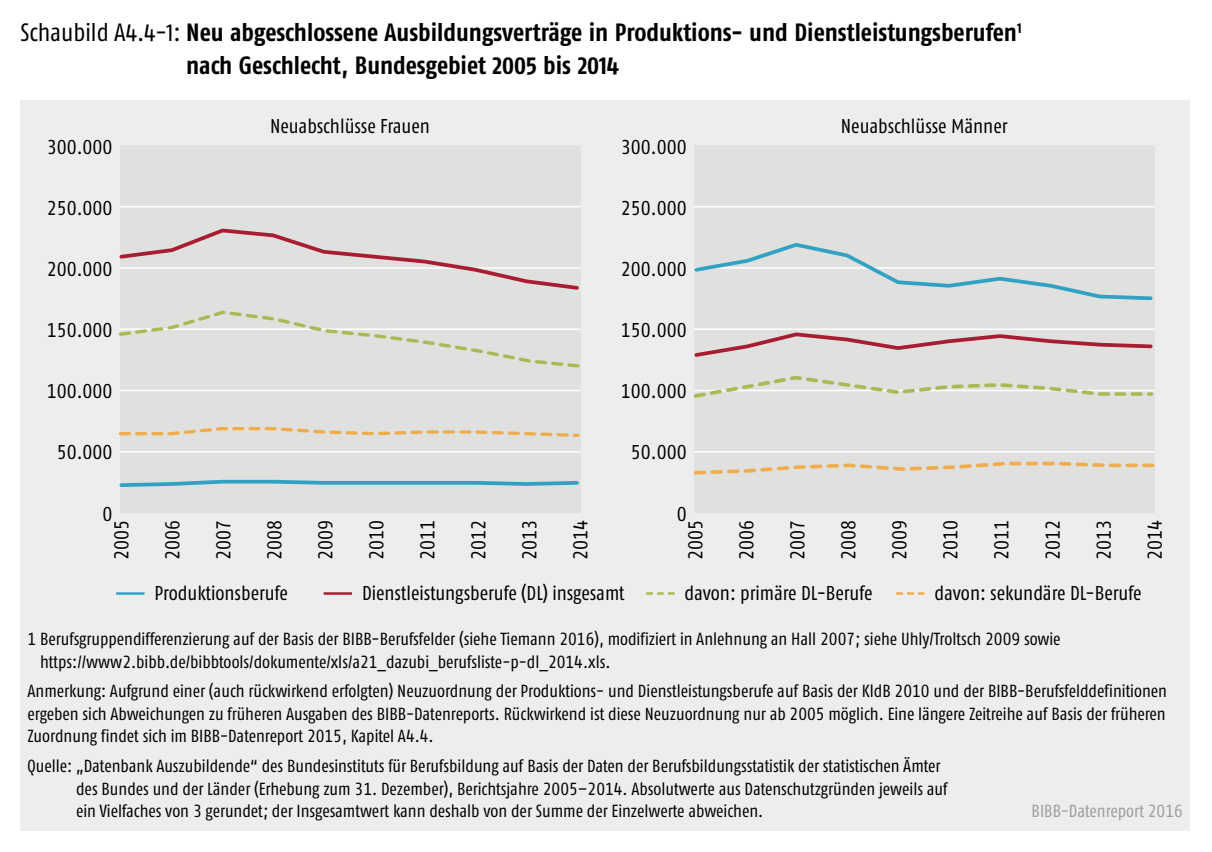
<style>
.page{position:relative;width:1212px;height:852px;background:#fff}
.page>*{position:absolute;margin:0;border:0;box-sizing:border-box;transform-origin:0 0}
.Grafiküberschrift{font:700 condensed 25px/32.5px "Fago Pro";color:#000}
.Tabelle_7pt{font:condensed 20px "Fago Pro";color:#000}
.Quelle_Grafik{font:condensed 17.5px/22.5px "Fago Pro";color:#000}
.Quelle_tabellen{font:condensed 17.5px "Fago Pro";color:#9d9d9c}
.s1{font-weight:400}
</style>
<div class="page">
<div style="left:20px;top:100px;width:1170px;height:730px;background:#ededed"></div>
<div style="left:120px;top:145px;width:460px;height:368px;background:#e0e0df"></div>
<hr style="left:120px;top:206px;width:460px;height:1px;background:#fff">
<hr style="left:120px;top:390px;width:460px;height:1px;background:#fff">
<hr style="left:120px;top:451px;width:460px;height:1px;background:#fff">
<div style="left:694px;top:145px;width:460px;height:368px;background:#e0e0df"></div>
<hr style="left:694px;top:206px;width:460px;height:1px;background:#fff">
<hr style="left:694px;top:328px;width:460px;height:2px;background:#fff">
<hr style="left:694px;top:390px;width:460px;height:1px;background:#fff">
<hr style="left:694px;top:451px;width:460px;height:1px;background:#fff">
<hr style="left:116px;top:592px;width:28px;height:2px;background:#32a2c4">
<hr style="left:324px;top:592px;width:28px;height:2px;background:#a81d30">
<svg style="left:646px;top:592px;width:28px;height:2px"></svg>
<svg style="left:896px;top:592px;width:28px;height:2px"></svg>
<svg style="left:119px;top:227px;width:462px;height:65px"></svg>
<svg style="left:119px;top:310px;width:461px;height:57px"></svg>
<svg style="left:119px;top:427px;width:460px;height:10px"></svg>
<svg style="left:119px;top:478px;width:462px;height:11px"></svg>
<svg style="left:694px;top:332px;width:459px;height:25px"></svg>
<svg style="left:694px;top:376px;width:459px;height:22px"></svg>
<svg style="left:694px;top:461px;width:460px;height:13px"></svg>
<svg style="left:694px;top:243px;width:460px;height:58px"></svg>
<p class="Grafiküberschrift" style="left:186px;top:16px;width:837px;text-indent:-166px"><span class="s1">Schaubild A4.4-1:</span> Neu abgeschlossene Ausbildungsverträge in Produktions- und Dienstleistungsberufen<sup>1 </sup>nach Geschlecht, Bundesgebiet 2005 bis 2014</p>
<p class="Tabelle_7pt" style="left:270px;top:114px;width:162px">Neuabschlüsse Frauen</p>
<p class="Tabelle_7pt" style="left:841px;top:114px;width:168px">Neuabschlüsse Männer</p>
<p class="Tabelle_7pt" style="left:47px;top:135px;width:67px">300.000</p>
<p class="Tabelle_7pt" style="left:621px;top:135px;width:67px">300.000</p>
<p class="Tabelle_7pt" style="left:47px;top:196px;width:67px">250.000</p>
<p class="Tabelle_7pt" style="left:621px;top:196px;width:67px">250.000</p>
<p class="Tabelle_7pt" style="left:47px;top:257px;width:67px">200.000</p>
<p class="Tabelle_7pt" style="left:621px;top:257px;width:67px">200.000</p>
<p class="Tabelle_7pt" style="left:47px;top:318px;width:67px">150.000</p>
<p class="Tabelle_7pt" style="left:621px;top:318px;width:67px">150.000</p>
<p class="Tabelle_7pt" style="left:47px;top:379px;width:67px">100.000</p>
<p class="Tabelle_7pt" style="left:621px;top:379px;width:67px">100.000</p>
<p class="Tabelle_7pt" style="left:57px;top:440px;width:57px">50.000</p>
<p class="Tabelle_7pt" style="left:631px;top:440px;width:57px">50.000</p>
<p class="Tabelle_7pt" style="left:103px;top:501px;width:11px">0</p>
<p class="Tabelle_7pt" style="left:677px;top:501px;width:11px">0</p>
<p class="Tabelle_7pt" style="left:109px;top:560px;width:41px;rotate:-90deg">2005</p>
<p class="Tabelle_7pt" style="left:160px;top:560px;width:41px;rotate:-90deg">2006</p>
<p class="Tabelle_7pt" style="left:211px;top:560px;width:41px;rotate:-90deg">2007</p>
<p class="Tabelle_7pt" style="left:262px;top:560px;width:41px;rotate:-90deg">2008</p>
<p class="Tabelle_7pt" style="left:313px;top:560px;width:41px;rotate:-90deg">2009</p>
<p class="Tabelle_7pt" style="left:364px;top:560px;width:41px;rotate:-90deg">2010</p>
<p class="Tabelle_7pt" style="left:415px;top:560px;width:41px;rotate:-90deg">2011</p>
<p class="Tabelle_7pt" style="left:466px;top:560px;width:41px;rotate:-90deg">2012</p>
<p class="Tabelle_7pt" style="left:518px;top:560px;width:41px;rotate:-90deg">2013</p>
<p class="Tabelle_7pt" style="left:569px;top:560px;width:42px;rotate:-90deg">2014</p>
<p class="Tabelle_7pt" style="left:683px;top:560px;width:42px;rotate:-90deg">2005</p>
<p class="Tabelle_7pt" style="left:734px;top:560px;width:42px;rotate:-90deg">2006</p>
<p class="Tabelle_7pt" style="left:785px;top:560px;width:42px;rotate:-90deg">2007</p>
<p class="Tabelle_7pt" style="left:836px;top:560px;width:42px;rotate:-90deg">2008</p>
<p class="Tabelle_7pt" style="left:887px;top:560px;width:41px;rotate:-90deg">2009</p>
<p class="Tabelle_7pt" style="left:938px;top:560px;width:41px;rotate:-90deg">2010</p>
<p class="Tabelle_7pt" style="left:989px;top:560px;width:41px;rotate:-90deg">2011</p>
<p class="Tabelle_7pt" style="left:1041px;top:560px;width:41px;rotate:-90deg">2012</p>
<p class="Tabelle_7pt" style="left:1092px;top:560px;width:41px;rotate:-90deg">2013</p>
<p class="Tabelle_7pt" style="left:1143px;top:560px;width:41px;rotate:-90deg">2014</p>
<p class="Tabelle_7pt" style="left:154px;top:580px;width:135px">Produktionsberufe</p>
<p class="Tabelle_7pt" style="left:362px;top:580px;width:264px">Dienstleistungsberufe (DL) insgesamt</p>
<p class="Tabelle_7pt" style="left:684px;top:580px;width:190px">davon: primäre DL-Berufe</p>
<p class="Tabelle_7pt" style="left:934px;top:580px;width:208px">davon: sekundäre DL-Berufe</p>
<p class="Quelle_Grafik" style="left:40px;top:628px;width:1022px;text-indent:-13px">1 Berufsgruppendifferenzierung auf der Basis der BIBB-Berufsfelder (siehe Tiemann 2016), modifiziert in Anlehnung an Hall 2007; siehe Uhly/Troltsch 2009 sowie https://www2.bibb.de/bibbtools/dokumente/xls/a21_dazubi_berufsliste-p-dl_2014.xls.</p>
<p class="Quelle_Grafik" style="left:28px;top:680px;width:1141px;text-align:justify">Anmerkung: Aufgrund einer (auch rückwirkend erfolgten) Neuzuordnung der Produktions- und Dienstleistungsberufe auf Basis der KldB 2010 und der BIBB-Berufsfelddefinitionen ergeben sich Abweichungen zu früheren Ausgaben des BIBB-Datenreports. Rückwirkend ist diese Neuzuordnung nur ab 2005 möglich. Eine längere Zeitreihe auf Basis der früheren Zuordnung findet sich im BIBB-Datenreport 2015, Kapitel A4.4.</p>
<p class="Quelle_Grafik" style="left:76px;top:754px;width:873px;text-indent:-49px">Quelle: „Datenbank Auszubildende“ des Bundesinstituts für Berufsbildung auf Basis der Daten der Berufsbildungsstatistik der statistischen Ämter des Bundes und der Länder (Erhebung zum 31. Dezember), Berichtsjahre 2005–2014. Absolutwerte aus Datenschutzgründen jeweils auf ein Vielfaches von 3 gerundet; der Insgesamtwert kann deshalb von der Summe der Einzelwerte abweichen.</p>
<p class="Quelle_tabellen" style="left:1031px;top:800px;width:153px">BIBB-Datenreport 2016</p>
</div>
